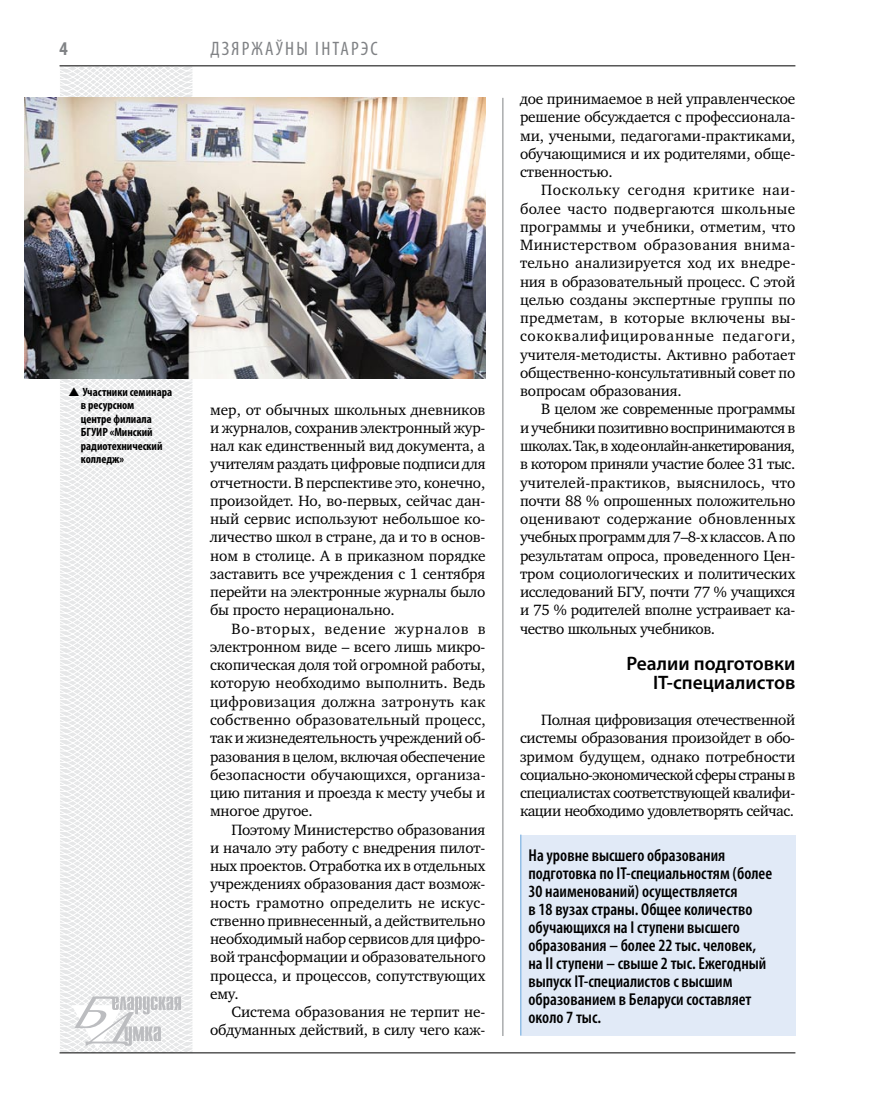
<style>
.page{position:relative;width:872px;height:1106px;background:#fff}
.page>*{position:absolute;margin:0;border:0;box-sizing:border-box;transform-origin:0 0}
.t1{font:600 19.5px/18.3px "Myriad Pro";color:#000;text-align:right}
.t2{font:condensed 19.5px "Myriad Pro";letter-spacing:.11em;color:#808285}
.t3{font:700 condensed 19.5px "Myriad Pro";color:#808285}
.t4{font:600 condensed 17.25px/18px "Myriad Pro";color:#000}
.t5{font:15.3px/18.3px "Charter C";letter-spacing:-.01em;color:#000;text-align:justify}
.t6{font:700 condensed 12px/13.5px "Myriad Pro";color:#000}
</style>
<div class="page">
<svg style="left:24px;top:65px;width:227px;height:989px"></svg>
<hr style="left:502px;top:98px;width:1px;height:938px;background:#808285">
<hr style="left:60px;top:1052px;width:735px;height:1px;background:#000">
<svg style="left:71px;top:996px;width:110px;height:53px"></svg>
<hr style="left:60px;top:65px;width:735px;height:1px;background:#000">
<div style="left:520px;top:834px;width:275px;height:201px;background:#e1eaf7"></div>
<img style="left:24px;top:97px;width:461px;height:281px">
<hr style="left:520px;top:834px;width:1px;height:201px;background:#93bfe6">
<svg style="left:69px;top:387px;width:23px;height:10px"></svg>
<p class="t3" style="left:60px;top:37px;width:10px">4</p>
<p class="t6" style="left:81px;top:385px;width:93px">Участники семинара в ресурсном<br>центре филиала<br>БГУИР «Минский радиотехнический колледж»</p>
<p class="t2" style="left:210px;top:37px;width:169px">ДЗЯРЖАЎНЫ ІНТАРЭС</p>
<p class="t5" style="left:210px;top:400px;width:277px">мер, от обычных школьных дневников и журналов, сохранив электронный жур&shy;нал как единственный вид документа, а учителям раздать цифровые подписи для отчетности. В перспективе это, конечно, произойдет. Но, во-первых, сейчас дан&shy;ный сервис используют небольшое ко&shy;личество школ в стране, да и то в основ&shy;ном в столице. А в приказном порядке заставить все учреждения с 1 сентября перейти на электронные журналы было бы просто нерационально.</p>
<p class="t5" style="left:210px;top:619px;width:277px;text-indent:21px">Во-вторых, ведение журналов в электронном виде – всего лишь микро&shy;скопическая доля той огромной работы, которую необходимо выполнить. Ведь цифровизация должна затронуть как собственно образовательный процесс, так и жизнедеятельность учреждений об&shy;разования в целом, включая обеспечение безопасности обучающихся, организа&shy;цию питания и проезда к месту учебы и многое другое.</p>
<p class="t5" style="left:210px;top:820px;width:277px;text-indent:21px">Поэтому Министерство образования и начало эту работу с внедрения пилот&shy;ных проектов. Отработка их в отдельных учреждениях образования даст возмож&shy;ность грамотно определить не искус&shy;ственно привнесенный, а действительно необходимый набор сервисов для цифро&shy;вой трансформации и образовательного процесса, и процессов, сопутствующих ему.</p>
<p class="t5" style="left:210px;top:1003px;width:277px;text-align:right">Система образования не терпит не&shy;обдуманных действий, в силу чего каж-</p>
<p class="t5" style="left:520px;top:90px;width:277px">дое принимаемое в ней управленческое решение обсуждается с профессионала&shy;ми, учеными, педагогами-практиками, обучающимися и их родителями, обще&shy;ственностью.</p>
<p class="t5" style="left:520px;top:181px;width:277px;text-indent:21px">Поскольку сегодня критике наи&shy;более часто подвергаются школьные программы и учебники, отметим, что Министерством образования внима&shy;тельно анализируется ход их внедре&shy;ния в образовательный процесс. С этой целью созданы экспертные группы по предметам, в которые включены вы&shy;сококвалифицированные педагоги, учителя-методисты. Активно работает общественно-консультативный совет по вопросам образования.</p>
<p class="t5" style="left:520px;top:400px;width:277px;text-indent:21px">В целом же современные программы и учебники позитивно воспринимаются в школах. Так, в ходе онлайн-анкетирования, в котором приняли участие более 31 тыс. учителей-практиков, выяснилось, что почти 88 % опрошенных положительно оценивают содержание обновленных учебных программ для 7–8-х классов. А по результатам опроса, проведенного Цен&shy;тром социологических и политических исследований БГУ, почти 77 % учащихся и 75 % родителей вполне устраивает ка&shy;чество школьных учебников.</p>
<p class="t1" style="left:626px;top:654px;width:170px">Реалии подготовки<br>ІТ-специалистов</p>
<p class="t5" style="left:520px;top:711px;width:277px;text-indent:21px">Полная цифровизация отечественной системы образования произойдет в обо&shy;зримом будущем, однако потребности социально-экономической сферы страны в специалистах соответствующей квалифи&shy;кации необходимо удовлетворять сейчас.</p>
<p class="t4" style="left:528px;top:845px;width:245px">На уровне высшего образования подготовка по ІТ-специальностям (более<br>30 наименований) осуществляется<br>в 18 вузах страны. Общее количество обучающихся на I ступени высшего образования – более 22 тыс. человек, на II ступени – свыше 2 тыс. Ежегодный выпуск ІТ-специалистов с высшим образованием в Беларуси составляет около 7 тыс.</p>
</div>
